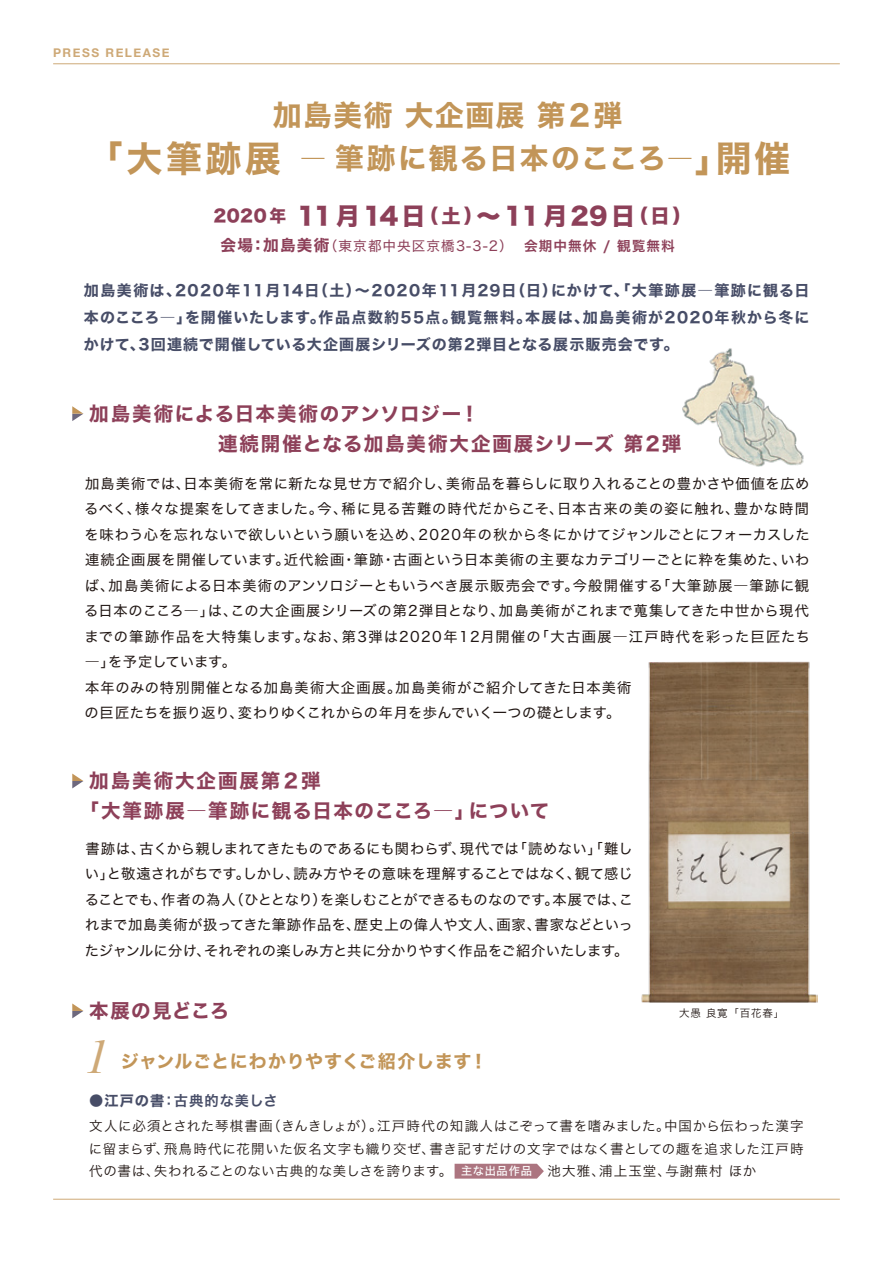
<style>
.page{position:relative;width:893px;height:1263px;background:#fff}
.page>*{position:absolute;margin:0;border:0;box-sizing:border-box;transform-origin:0 0}
.t1{font:italic 48px "Times";color:#cea977}
.t2{font:28.8px/43px "Hira Kaku Std W7";letter-spacing:.05em;color:#c29558}
.t3{font:24px "Hira Kaku Std W8";letter-spacing:.135em;color:#8d4059}
.t4{font:19.5px/30px "Hira Kaku Std W7";letter-spacing:.08em;color:#8d4059}
.t5{font:19.5px "Hira Kaku Std W7";letter-spacing:.04em;color:#8d4059}
.t6{font:18px "Hira Kaku Std W7";letter-spacing:.03em;color:#c29558}
.t7{font:15px/27px "Hira Kaku Std W7";letter-spacing:.05em;color:#474d67;text-align:justify}
.t8{font:14.25px/25.5px "Hira Kaku Std W4";letter-spacing:.04em;color:#221815}
.t9{font:14.25px "Hira Kaku Std W6";letter-spacing:.065em;color:#474d67}
.t10{font:13.65px "Hira Kaku Std W4";letter-spacing:.08em;color:#8d4059}
.t11{font:13.5px/22.5px "Hira Kaku Std W3";letter-spacing:.05em;color:#221815;text-align:justify}
.t12{font:700 12px "Helvetica Neue";letter-spacing:.125em;color:#cea977}
.t13{font:10.5px "Hira Kaku Std W3";letter-spacing:.08em;color:#221815}
.s1{font-size:36px}
.s2{font-size:25.2px}
.s3{font-size:16.8px}
.s4{font-size:19.2px}
.s5{font-family:"Hira Kaku Std W7";font-size:15.6px}
.s6{font-family:"Hira Kaku Std W6"}
.s7{font-family:"Hira Kaku Std W7"}
.s8{font-family:"Hira Kaku Std W5";font-size:11.25px;color:#fff}
</style>
<div class="page">
<hr style="left:53px;top:63px;width:787px;height:1px;background:#cea977">
<hr style="left:53px;top:1199px;width:787px;height:1px;background:#cea977">
<svg style="left:455px;top:1164px;width:89px;height:14px"></svg>
<svg style="left:72px;top:406px;width:11px;height:15px"></svg>
<svg style="left:72px;top:773px;width:11px;height:15px"></svg>
<svg style="left:72px;top:1003px;width:11px;height:15px"></svg>
<img style="left:641px;top:661px;width:176px;height:342px">
<img style="left:682px;top:348px;width:122px;height:119px">
<p class="t12" style="left:53px;top:43px;width:118px">PRESS RELEASE</p>
<h2 class="t2" style="left:87px;top:95px;width:705px;text-indent:186px">加島美術 大企画展 第２弾<br><span class="s1">「大筆跡展</span> <span class="s2">―</span> 筆跡に観る日本のこころ<span class="s2">―</span><span class="s1">」開催</span></h2>
<h3 class="t3" style="left:213px;top:202px;width:480px"><span class="s3">2020年</span> 11月14日<span class="s4">（土）</span>～11月29日<span class="s4">（日）</span></h3>
<p class="t10" style="left:220px;top:236px;width:456px"><span class="s5">会場：加島美術</span>（東京都中央区京橋3-3-2） <span class="s6">会期中無休 / 観覧無料</span></p>
<p class="t7" style="left:84px;top:277px;width:727px">加島美術は、2020年11月14日（土）～2020年11月29日（日）にかけて、「大筆跡展―筆跡に観る日本のこころ―」を開催いたします。作品点数約55点。観覧無料。本展は、加島美術が2020年秋から冬にかけて、3回連続で開催している大企画展シリーズの第2弾目となる展示販売会です。</p>
<h3 class="t4" style="left:89px;top:399px;width:593px">加島美術による日本美術のアンソロジー！<br>　　　　　　連続開催となる加島美術大企画展シリーズ 第2弾</h3>
<p class="t8" style="left:84px;top:471px;width:727px">加島美術では、日本美術を常に新たな見せ方で紹介し、美術品を暮らしに取り入れることの豊かさや価値を広めるべく、様々な提案をしてきました。今、稀に見る苦難の時代だからこそ、日本古来の美の姿に触れ、豊かな時間を味わう心を忘れないで欲しいという願いを込め、2020年の秋から冬にかけてジャンルごとにフォーカスした連続企画展を開催しています。近代絵画・筆跡・古画という日本美術の主要なカテゴリーごとに粋を集めた、いわば、加島美術による日本美術のアンソロジーともいうべき展示販売会です。今般開催する「大筆跡展―筆跡に観る日本のこころ―」は、この大企画展シリーズの第2弾目となり、加島美術がこれまで蒐集してきた中世から現代までの筆跡作品を大特集します。なお、第3弾は2020年12月開催の「大古画展―江戸時代を彩った巨匠たち―」を予定しています。<br>本年のみの特別開催となる加島美術大企画展。加島美術がご紹介してきた日本美術<br>の巨匠たちを振り返り、変わりゆくこれからの年月を歩んでいく一つの礎とします。</p>
<h3 class="t4" style="left:80px;top:766px;width:471px;text-indent:10px">加島美術大企画展第２弾<br>「大筆跡展―筆跡に観る日本のこころ―」について</h3>
<p class="t8" style="left:85px;top:836px;width:550px;text-align:justify">書跡は、古くから親しまれてきたものであるにも関わらず、現代では「読めない」「難しい」と敬遠されがちです。しかし、読み方やその意味を理解することではなく、観て感じることでも、作者の為人（ひととなり）を楽しむことができるものなのです。本展では、これまで加島美術が扱ってきた筆跡作品を、歴史上の偉人や文人、画家、書家などといったジャンルに分け、それぞれの楽しみ方と共に分かりやすく作品をご紹介いたします。</p>
<h3 class="t5" style="left:89px;top:995px;width:141px">本展の見どころ</h3>
<h1 class="t1" style="left:85px;top:1015px;width:25px">1</h1>
<p class="t6" style="left:121px;top:1047px;width:368px">ジャンルごとにわかりやすくご紹介します！</p>
<p class="t13" style="left:679px;top:1005px;width:107px">大愚 良寛「百花春」</p>
<p class="t9" style="left:89px;top:1090px;width:190px"><span class="s7">●江戸の書</span>：古典的な美しさ</p>
<p class="t11" style="left:89px;top:1115px;width:716px">文人に必須とされた琴棋書画（きんきしょが）。江戸時代の知識人はこぞって書を嗜みました。中国から伝わった漢字に留まらず、飛鳥時代に花開いた仮名文字も織り交ぜ、書き記すだけの文字ではなく書としての趣を追求した江戸時代の書は、失われることのない古典的な美しさを誇ります。　<span class="s8">主な出品作品</span>　池大雅、浦上玉堂、与謝蕪村 ほか</p>
</div>
